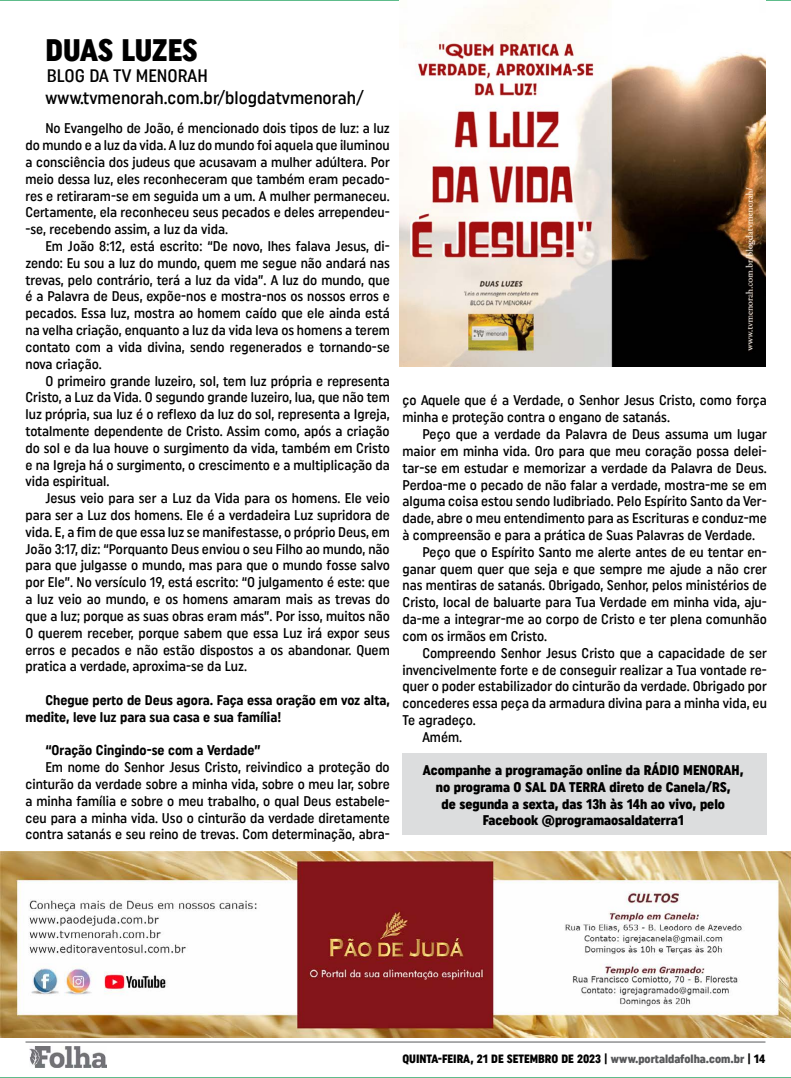
<style>
.page{position:relative;width:791px;height:1078px;background:#fff}
.page>*{position:absolute;margin:0;border:0;box-sizing:border-box;transform-origin:0 0}
.t1{font:31px "Uniform Condensed 3";color:#000}
.t2{font:18px/21.6px "Uniform Condensed 2";color:#000}
.t3{font:14px/16.8px "Uniform Condensed 2";color:#000;text-align:justify}
.t4{font:14px/16.8px "Uniform Condensed 3";color:#000;text-align:center}
.t5{font:14px/16.8px "Uniform Condensed 4";color:#000}
.t6{font:12px "Uniform Condensed 3";color:#000}
.s1{color:#58595b}
</style>
<div class="page">
<hr style="left:0;top:0;width:791px;height:1px;background:#009648">
<hr style="left:0;top:1077px;width:791px;height:1px;background:#009648">
<hr style="left:26px;top:1041px;width:739px;height:1px;background:#58595b">
<img style="left:29px;top:1046px;width:77px;height:21px">
<img style="left:0;top:851px;width:791px;height:185px">
<div style="left:402px;top:753px;width:365px;height:81px;background:#dcddde"></div>
<img style="left:400px;top:0;width:365px;height:366px">
<h1 class="t1" style="left:45px;top:31px;width:154px">DUAS LUZES</h1>
<p class="t2" style="left:45px;top:65px;width:320px">BLOG DA TV MENORAH www.tvmenorah.com.br/blogdatvmenorah/</p>
<p class="t3" style="left:26px;top:120px;width:366px;text-indent:20px">No Evangelho de João, é mencionado dois tipos de luz: a luz do mundo e a luz da vida. A luz do mundo foi aquela que iluminou a consciência dos judeus que acusavam a mulher adúltera. Por meio dessa luz, eles reconheceram que também eram pecado&shy;res e retiraram-se em seguida um a um. A mulher permaneceu.<br>Certamente, ela reconheceu seus pecados e deles arrependeu--se, recebendo assim, a luz da vida.</p>
<p class="t3" style="left:26px;top:237px;width:366px;text-indent:20px">Em João 8:12, está escrito: “De novo, lhes falava Jesus, di&shy;zendo: Eu sou a luz do mundo, quem me segue não andará nas trevas, pelo contrário, terá a luz da vida”. A luz do mundo, que é a Palavra de Deus, expõe-nos e mostra-nos os nossos erros e pecados. Essa luz, mostra ao homem caído que ele ainda está na velha criação, enquanto a luz da vida leva os homens a terem contato com a vida divina, sendo regenerados e tornando-se nova criação.</p>
<p class="t3" style="left:26px;top:372px;width:366px;text-indent:20px">O primeiro grande luzeiro, sol, tem luz própria e representa Cristo, a Luz da Vida. O segundo grande luzeiro, lua, que não tem luz própria, sua luz é o reflexo da luz do sol, representa a Igreja, totalmente dependente de Cristo. Assim como, após a criação do sol e da lua houve o surgimento da vida, também em Cristo e na Igreja há o surgimento, o crescimento e a multiplicação da vida espiritual.</p>
<p class="t3" style="left:26px;top:489px;width:366px;text-indent:20px">Jesus veio para ser a Luz da Vida para os homens. Ele veio para ser a Luz dos homens. Ele é a verdadeira Luz supridora de vida. E, a fim de que essa luz se manifestasse, o próprio Deus, em João 3:17, diz: “Porquanto Deus enviou o seu Filho ao mundo, não para que julgasse o mundo, mas para que o mundo fosse salvo por Ele”. No versículo 19, está escrito: “O julgamento é este: que a luz veio ao mundo, e os homens amaram mais as trevas do que a luz; porque as suas obras eram más”. Por isso, muitos não O querem receber, porque sabem que essa Luz irá expor seus erros e pecados e não estão dispostos a os abandonar. Quem pratica a verdade, aproxima-se da Luz.</p>
<p class="t5" style="left:26px;top:691px;width:366px;text-indent:20px">Chegue perto de Deus agora. Faça essa oração em voz alta, medite, leve luz para sua casa e sua família!</p>
<p class="t5" style="left:45px;top:741px;width:217px">“Oração Cingindo-se com a Verdade”</p>
<p class="t3" style="left:26px;top:758px;width:366px;text-indent:20px">Em nome do Senhor Jesus Cristo, reivindico a proteção do cinturão da verdade sobre a minha vida, sobre o meu lar, sobre a minha família e sobre o meu trabalho, o qual Deus estabele&shy;ceu para a minha vida. Uso o cinturão da verdade diretamente contra satanás e seu reino de trevas. Com determinação, abra-</p>
<p class="t3" style="left:402px;top:392px;width:366px">ço Aquele que é a Verdade, o Senhor Jesus Cristo, como força minha e proteção contra o engano de satanás.</p>
<p class="t3" style="left:422px;top:425px;width:346px">Peço que a verdade da Palavra de Deus assuma um lugar</p>
<p class="t3" style="left:402px;top:442px;width:366px">maior em minha vida. Oro para que meu coração possa delei-</p>
<p class="t3" style="left:402px;top:459px;width:366px">tar-se em estudar e memorizar a verdade da Palavra de Deus.</p>
<p class="t3" style="left:402px;top:476px;width:366px">Perdoa-me o pecado de não falar a verdade, mostra-me se em</p>
<p class="t3" style="left:402px;top:492px;width:366px">alguma coisa estou sendo ludibriado. Pelo Espírito Santo da Ver-</p>
<p class="t3" style="left:402px;top:509px;width:366px">dade, abre o meu entendimento para as Escrituras e conduz-me</p>
<p class="t3" style="left:402px;top:526px;width:354px">à compreensão e para a prática de Suas Palavras de Verdade.</p>
<p class="t3" style="left:422px;top:543px;width:346px">Peço que o Espírito Santo me alerte antes de eu tentar en-</p>
<p class="t3" style="left:402px;top:560px;width:366px">ganar quem quer que seja e que sempre me ajude a não crer</p>
<p class="t3" style="left:402px;top:576px;width:366px">nas mentiras de satanás. Obrigado, Senhor, pelos ministérios de</p>
<p class="t3" style="left:402px;top:593px;width:366px">Cristo, local de baluarte para Tua Verdade em minha vida, aju-</p>
<p class="t3" style="left:402px;top:610px;width:366px">da-me a integrar-me ao corpo de Cristo e ter plena comunhão</p>
<p class="t3" style="left:402px;top:627px;width:146px">com os irmãos em Cristo.</p>
<p class="t3" style="left:422px;top:644px;width:346px">Compreendo Senhor Jesus Cristo que a capacidade de ser</p>
<p class="t3" style="left:402px;top:660px;width:366px">invencivelmente forte e de conseguir realizar a Tua vontade re-</p>
<p class="t3" style="left:402px;top:677px;width:366px">quer o poder estabilizador do cinturão da verdade. Obrigado por</p>
<p class="t3" style="left:402px;top:694px;width:366px">concederes essa peça da armadura divina para a minha vida, eu</p>
<p class="t3" style="left:402px;top:711px;width:75px">Te agradeço.</p>
<p class="t3" style="left:422px;top:728px;width:41px">Amém.</p>
<p class="t4" style="left:423px;top:761px;width:322px">Acompanhe a programação online da RÁDIO MENORAH, no programa O SAL DA TERRA direto de Canela/RS,<br>de segunda a sexta, das 13h às 14h ao vivo, pelo Facebook @programaosaldaterra1</p>
<p class="t6" style="left:402px;top:1051px;width:365px">QUINTA-FEIRA, 21 DE SETEMBRO DE 2023 | <span class="s1">www.portaldafolha.com.br</span> | 14</p>
</div>
